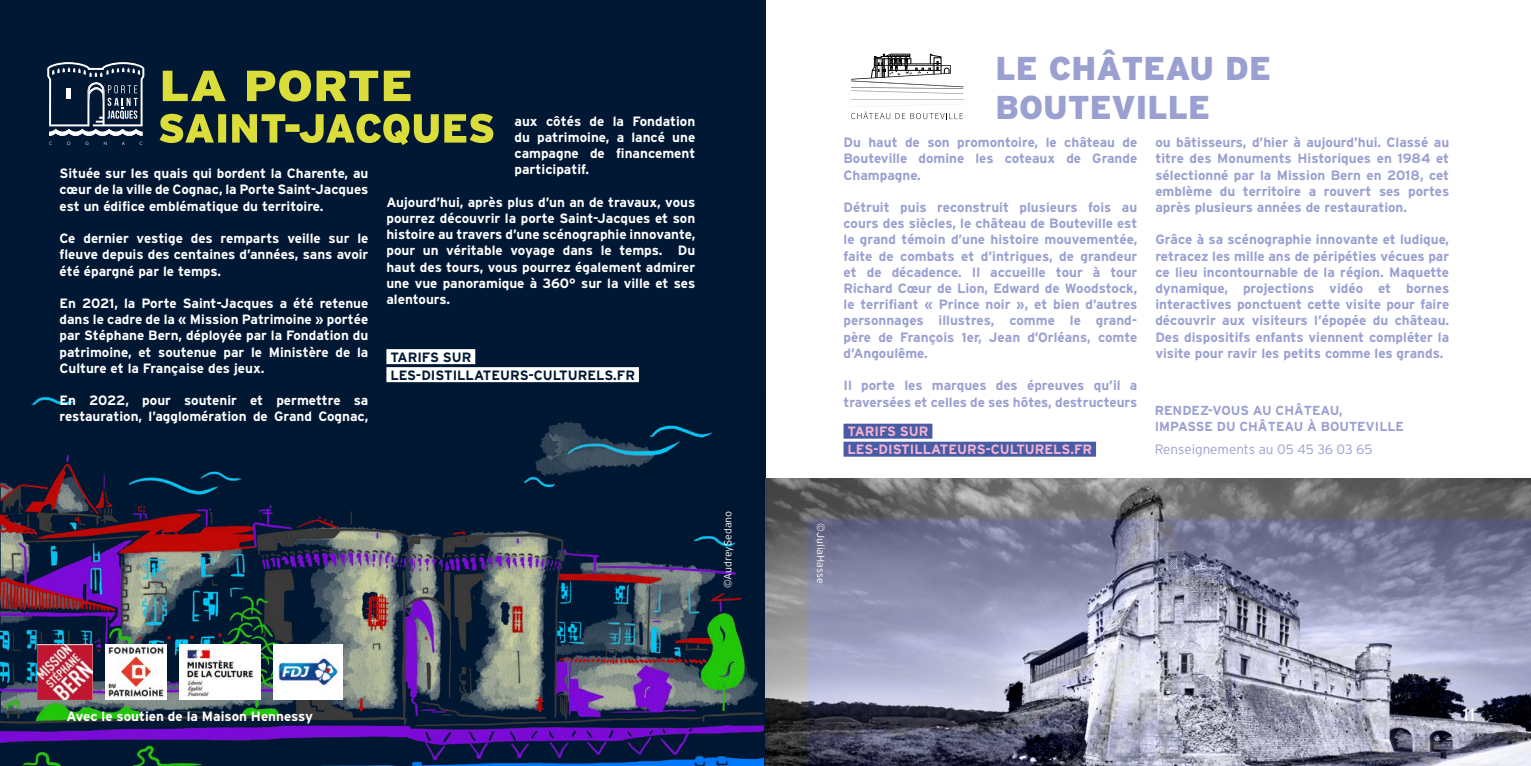
<style>
.page{position:relative;width:1531px;height:766px;background:#fff}
.page>*{position:absolute;margin:0;border:0;box-sizing:border-box;transform-origin:0 0}
.t1{font:900 33px/39.6px "Interstate";color:#9aa0d0}
.t2{font:18px "Interstate";color:#fff}
.t3{font:700 13.5px/16.2px "Interstate";color:#9aa0d0;text-align:justify}
.t4{font:700 13.5px/16.2px "Interstate";color:#fff;text-align:justify}
.t5{font:700 13.5px/18px "Interstate";color:#f5b3d1}
.t6{font:700 13.5px/18px "Interstate";color:#001833}
.t7{font:300 13.5px "Interstate";color:#9aa0d0}
.t8{font:700 13.05px/15.6px "Interstate";color:#9aa0d0}
.t9{font:300 10.5px "Interstate";color:#fff}
</style>
<div class="page">
<div style="left:0;top:0;width:765px;height:765px;background:#001833"></div>
<img style="left:0;top:397px;width:764px;height:368px">
<img style="left:180px;top:644px;width:81px;height:55px">
<img style="left:106px;top:644px;width:60px;height:55px">
<img style="left:274px;top:644px;width:68px;height:55px">
<img style="left:37px;top:644px;width:55px;height:55px">
<img style="left:765px;top:478px;width:766px;height:287px">
<img style="left:808px;top:519px;width:723px;height:246px">
<svg style="left:160px;top:114px;width:333px;height:31px"></svg>
<svg style="left:163px;top:70px;width:248px;height:32px"></svg>
<div style="left:843px;top:423px;width:89px;height:15px;background:#485ca6"></div>
<div style="left:843px;top:441px;width:253px;height:15px;background:#485ca6"></div>
<div style="left:386px;top:349px;width:89px;height:15px;background:#fff"></div>
<div style="left:386px;top:367px;width:253px;height:15px;background:#fff"></div>
<svg style="left:47px;top:62px;width:97px;height:83px"></svg>
<svg style="left:851px;top:54px;width:112px;height:40px"></svg>
<hr style="left:851px;top:100px;width:112px;height:1px;background:#c6c6c6">
<hr style="left:851px;top:99px;width:112px;height:1px;background:#c6c6c6">
<svg style="left:851px;top:104px;width:112px;height:15px"></svg>
<p class="t4" style="left:60px;top:165px;width:310px">Située sur les quais qui bordent la Charente, au cœur de la ville de Cognac, la Porte Saint-Jacques est un édifice emblématique du territoire.</p>
<p class="t4" style="left:60px;top:230px;width:310px">Ce dernier vestige des remparts veille sur le fleuve depuis des centaines d’années, sans avoir été épargné par le temps.</p>
<p class="t4" style="left:60px;top:295px;width:310px">En 2021, la Porte Saint-Jacques a été retenue dans le cadre de la « Mission Patrimoine » portée par Stéphane Bern, déployée par la Fondation du patrimoine, et soutenue par le Ministère de la Culture et la Française des jeux.</p>
<p class="t4" style="left:60px;top:392px;width:310px">En 2022, pour soutenir et permettre sa restauration, l’agglomération de Grand Cognac,</p>
<p class="t4" style="left:514px;top:113px;width:182px">aux côtés de la Fondation du patrimoine, a lancé une campagne de financement participatif.</p>
<p class="t4" style="left:386px;top:194px;width:310px">Aujourd’hui, après plus d’un an de travaux, vous pourrez découvrir la porte Saint-Jacques et son histoire au travers d’une scénographie innovante, pour un véritable voyage dans le temps. Du haut des tours, vous pourrez également admirer une vue panoramique à 360° sur la ville et ses alentours.</p>
<p class="t6" style="left:390px;top:348px;width:246px">TARIFS SUR<br>LES-DISTILLATEURS-CULTURELS.FR</p>
<p class="t9" style="left:722px;top:588px;width:79px;rotate:-90deg">©AudreySedano</p>
<p class="t4" style="left:67px;top:707px;width:248px">Avec le soutien de la Maison Hennessy</p>
<h1 class="t1" style="left:995px;top:48px;width:277px">LE CHÂTEAU DE<br>BOUTEVILLE</h1>
<p class="t3" style="left:843px;top:134px;width:295px">Du haut de son promontoire, le château de Bouteville domine les coteaux de Grande Champagne.</p>
<p class="t3" style="left:843px;top:199px;width:295px">Détruit puis reconstruit plusieurs fois au cours des siècles, le château de Bouteville est le grand témoin d’une histoire mouvementée, faite de combats et d’intrigues, de grandeur et de décadence. Il accueille tour à tour Richard Cœur de Lion, Edward de Woodstock, le terrifiant « Prince noir », et bien d’autres personnages illustres, comme le grand&shy;père de François 1er, Jean d’Orléans, comte d’Angoulême.</p>
<p class="t3" style="left:843px;top:377px;width:295px">Il porte les marques des épreuves qu’il a traversées et celles de ses hôtes, destructeurs</p>
<p class="t3" style="left:1155px;top:134px;width:295px">ou bâtisseurs, d’hier à aujourd’hui. Classé au titre des Monuments Historiques en 1984 et sélectionné par la Mission Bern en 2018, cet emblème du territoire a rouvert ses portes après plusieurs années de restauration.</p>
<p class="t3" style="left:1155px;top:231px;width:295px">Grâce à sa scénographie innovante et ludique, retracez les mille ans de péripéties vécues par ce lieu incontournable de la région. Maquette dynamique, projections vidéo et bornes interactives ponctuent cette visite pour faire découvrir aux visiteurs l’épopée du château.<br>Des dispositifs enfants viennent compléter la visite pour ravir les petits comme les grands.</p>
<p class="t8" style="left:1155px;top:402px;width:251px">RENDEZ-VOUS AU CHÂTEAU,<br>IMPASSE DU CHÂTEAU À BOUTEVILLE</p>
<p class="t5" style="left:847px;top:422px;width:246px">TARIFS SUR<br>LES-DISTILLATEURS-CULTURELS.FR</p>
<p class="t7" style="left:1155px;top:441px;width:219px">Renseignements au 05 45 36 03 65</p>
<p class="t9" style="left:827px;top:523px;width:61px;rotate:90deg">©JuliaHasse</p>
<h2 class="t2" style="left:1463px;top:704px;width:14px">11</h2>
</div>
